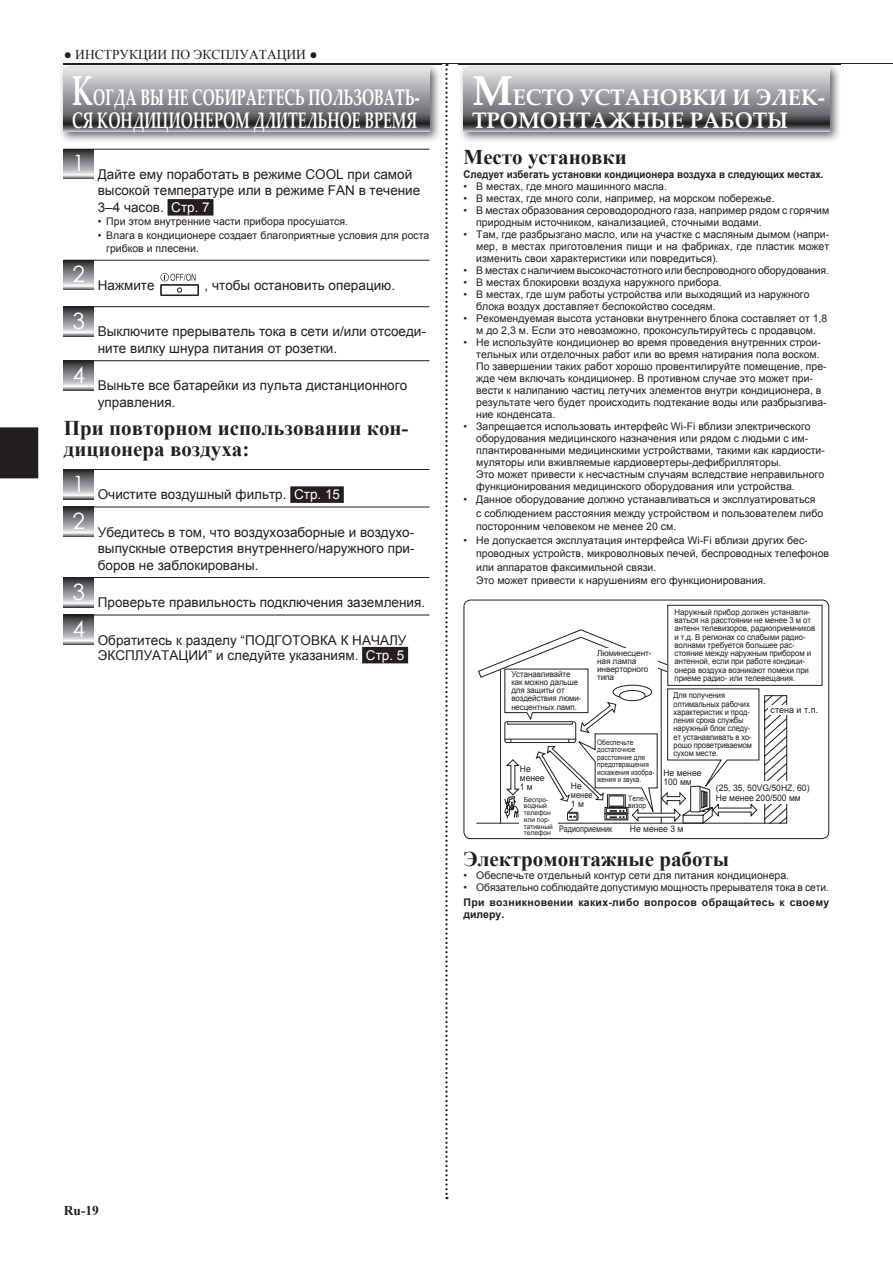
<style>
.page{position:relative;width:893px;height:1263px;background:#fff}
.page>*{position:absolute;margin:0;border:0;box-sizing:border-box;transform-origin:0 0}
.t1{font:700 22.5px/22.5px "Palatino Linotype";color:#fff;scale:.65 1}
.t2{font:700 22.5px/22.5px "Palatino Linotype";color:#fff}
.t3{font:700 21px/21px "Times New Roman";color:#231f20}
.t4{font:13.5px/16.5px "Arial";color:#231f20}
.t5{font:13.5px "Times New Roman";color:#231f20}
.t6{font:700 13.5px "Times New Roman";color:#231f20}
.t7{font:10.5px/12px "Arial";color:#231f20}
.t8{font:700 10.5px "Arial";color:#231f20;scale:.93 1}
.t9{font:700 10.5px/12px "Arial";letter-spacing:.03em;color:#231f20}
.t10{font:9px/9px "Arial";color:#231f20;scale:.95 1}
.t11{font:9px "Arial";color:#231f20;scale:.8 1}
.t12{font:9px "Arial";color:#231f20}
.t13{font:8.25px/8.2px "Arial";letter-spacing:-.01em;color:#231f20;scale:.95 1}
.t14{font:8.25px/8.2px "Arial";letter-spacing:-.01em;color:#231f20;scale:.91 1}
.t15{font:8.25px/8.2px "Arial";letter-spacing:-.01em;color:#231f20;scale:.96 1}
.t16{font:8.25px/8.2px "Arial";letter-spacing:-.01em;color:#231f20}
.t17{font:7.5px/7.5px "Arial";color:#231f20;scale:.87 1}
.t18{font:7.5px/7.5px "Arial";color:#231f20;scale:.9 1}
.t19{font:6.75px/6.8px "Arial";letter-spacing:-.01em;color:#231f20}
.s1{font-size:42px}
.s2{color:#fff}
</style>
<div class="page">
<hr style="left:64px;top:63px;width:829px;height:1px;background:#231f20">
<svg style="left:445px;top:64px;width:3px;height:1135px"></svg>
<div style="left:0;top:427px;width:38px;height:51px;background:#231f20"></div>
<img style="left:459px;top:64px;width:382px;height:77px">
<svg style="left:463px;top:68px;width:366px;height:64px;background:#919295"></svg>
<hr style="left:64px;top:149px;width:365px;height:1px;background:#231f20">
<div style="left:168px;top:199px;width:45px;height:17px;background:#231f20"></div>
<hr style="left:64px;top:260px;width:365px;height:1px;background:#231f20">
<hr style="left:64px;top:306px;width:365px;height:1px;background:#231f20">
<hr style="left:64px;top:360px;width:365px;height:1px;background:#231f20">
<hr style="left:64px;top:469px;width:365px;height:1px;background:#231f20">
<div style="left:290px;top:486px;width:54px;height:17px;background:#231f20"></div>
<hr style="left:64px;top:507px;width:365px;height:1px;background:#231f20">
<hr style="left:64px;top:577px;width:365px;height:1px;background:#231f20">
<hr style="left:64px;top:615px;width:365px;height:1px;background:#231f20">
<div style="left:362px;top:647px;width:46px;height:16px;background:#231f20"></div>
<svg style="left:64px;top:150px;width:30px;height:29px"></svg>
<svg style="left:64px;top:261px;width:30px;height:29px"></svg>
<svg style="left:160px;top:273px;width:39px;height:23px"></svg>
<svg style="left:64px;top:307px;width:30px;height:29px"></svg>
<svg style="left:64px;top:361px;width:30px;height:29px"></svg>
<svg style="left:64px;top:470px;width:30px;height:29px"></svg>
<svg style="left:64px;top:508px;width:30px;height:29px"></svg>
<svg style="left:64px;top:578px;width:30px;height:29px"></svg>
<svg style="left:64px;top:616px;width:30px;height:29px"></svg>
<img style="left:61px;top:63px;width:380px;height:78px">
<img style="left:64px;top:63px;width:377px;height:1px">
<svg style="left:64px;top:68px;width:365px;height:64px;background:#919295"></svg>
<div style="left:463px;top:600px;width:366px;height:239px;border:1px solid #231f20;border-radius:7px"></div>
<hr style="left:477px;top:823px;width:288px;height:1px;background:#231f20">
<svg style="left:766px;top:697px;width:19px;height:124px"></svg>
<div style="left:764px;top:695px;width:23px;height:128px;border:1px solid #231f20"></div>
<svg style="left:478px;top:629px;width:281px;height:195px"></svg>
<div style="left:768px;top:705px;width:54px;height:10px;background:#fff"></div>
<div style="left:593px;top:648px;width:64px;height:34px;background:#fff"></div>
<div style="left:668px;top:605px;width:154px;height:80px;background:#fff"></div>
<div style="left:667px;top:605px;width:155px;height:81px;border:1px solid #231f20"></div>
<div style="left:716px;top:781px;width:100px;height:23px;background:#fff"></div>
<div style="left:520px;top:796px;width:38px;height:41px;background:#fff"></div>
<p class="t5" style="left:64px;top:45px;width:255px">● ИНСТРУКЦИИ ПО ЭКСПЛУАТАЦИИ ●</p>
<h1 class="t1" style="left:72px;top:85px;width:536px"><span class="s1">К</span>ОГДА ВЫ НЕ СОБИРАЕТЕСЬ ПОЛЬЗОВАТЬ-<br>СЯ КОНДИЦИОНЕРОМ ДЛИТЕЛЬНОЕ ВРЕМЯ</h1>
<p class="t4" style="left:98px;top:166px;width:324px;text-indent:-25px"><sup>1</sup> Дайте ему поработать в режиме COOL при самой высокой температуре или в режиме FAN в течение<br>3–4 часов. <span class="s2">Стр. 7</span></p>
<p class="t7" style="left:98px;top:216px;width:252px">• При этом внутренние части прибора просушатся.</p>
<p class="t7" style="left:106px;top:228px;width:325px;line-height:13.5px;text-indent:-9px">• Влага в кондиционере создает благоприятные условия для роста грибков и плесени.</p>
<p class="t4" style="left:72px;top:277px;width:84px"><sup>2</sup> Нажмите</p>
<p class="t4" style="left:205px;top:277px;width:192px">, чтобы остановить операцию.</p>
<p class="t4" style="left:98px;top:323px;width:330px;text-indent:-25px"><sup>3</sup> Выключите прерыватель тока в сети и/или отсоеди&shy;ните вилку шнура питания от розетки.</p>
<p class="t4" style="left:98px;top:377px;width:311px;text-indent:-25px"><sup>4</sup> Выньте все батарейки из пульта дистанционного управления.</p>
<h2 class="t3" style="left:64px;top:417px;width:346px">При повторном использовании кон&shy;диционера воздуха:</h2>
<p class="t4" style="left:72px;top:486px;width:269px"><sup>1</sup> Очистите воздушный фильтр. <span class="s2">Стр. 15</span></p>
<p class="t4" style="left:98px;top:524px;width:318px;text-align:justify;text-indent:-25px"><sup>2</sup> Убедитесь в том, что воздухозаборные и воздухо&shy;выпускные отверстия внутреннего/наружного при&shy;боров не заблокированы.</p>
<p class="t4" style="left:72px;top:594px;width:354px"><sup>3</sup> Проверьте правильность подключения заземления.</p>
<p class="t4" style="left:72px;top:632px;width:336px;line-height:15px;text-align:right"><sup>4</sup> Обратитесь к разделу “ПОДГОТОВКА К НАЧАЛУ<br>ЭКСПЛУАТАЦИИ” и следуйте указаниям. <span class="s2">Стр. 5</span></p>
<h1 class="t2" style="left:472px;top:85px;width:355px"><span class="s1">М</span>ЕСТО УСТАНОВКИ И ЭЛЕК-<br>ТРОМОНТАЖНЫЕ РАБОТЫ</h1>
<h2 class="t3" style="left:463px;top:146px;width:165px">Место установки</h2>
<p class="t8" style="left:463px;top:167px;width:389px">Следует избегать установки кондиционера воздуха в следующих местах.</p>
<p class="t7" style="left:463px;top:180px;width:205px">• В местах, где много машинного масла.</p>
<p class="t7" style="left:463px;top:192px;width:313px">• В местах, где много соли, например, на морском побережье.</p>
<p class="t7" style="left:476px;top:204px;width:354px;text-indent:-13px">• В местах образования сероводородного газа, например рядом с горячим природным источником, канализацией, сточными водами.</p>
<p class="t7" style="left:476px;top:228px;width:354px;text-align:justify;text-indent:-13px">• Там, где разбрызгано масло, или на участке с масляным дымом (напри&shy;мер, в местах приготовления пищи и на фабриках, где пластик может изменить свои характеристики или повредиться).</p>
<p class="t7" style="left:463px;top:264px;width:367px">• В местах с наличием высокочастотного или беспроводного оборудования.</p>
<p class="t7" style="left:463px;top:276px;width:260px">• В местах блокировки воздуха наружного прибора.</p>
<p class="t7" style="left:476px;top:288px;width:335px;text-indent:-13px">• В местах, где шум работы устройства или выходящий из наружного блока воздух доставляет беспокойство соседям.</p>
<p class="t7" style="left:463px;top:312px;width:365px;text-align:center">• Рекомендуемая высота установки внутреннего блока составляет от 1,8 м до 2,3 м. Если это невозможно, проконсультируйтесь с продавцом.</p>
<p class="t7" style="left:476px;top:336px;width:352px;text-indent:-13px">• Не используйте кондиционер во время проведения внутренних строи&shy;тельных или отделочных работ или во время натирания пола воском.<br>По завершении таких работ хорошо провентилируйте помещение, пре&shy;жде чем включать кондиционер. В противном случае это может при&shy;вести к налипанию частиц летучих элементов внутри кондиционера, в результате чего будет происходить подтекание воды или разбрызгива&shy;ние конденсата.</p>
<p class="t7" style="left:476px;top:420px;width:350px;text-indent:-13px">• Запрещается использовать интерфейс Wi-Fi вблизи электрического оборудования медицинского назначения или рядом с людьми с им&shy;плантированными медицинскими устройствами, такими как кардиости&shy;муляторы или вживляемые кардиовертеры-дефибрилляторы.<br>Это может привести к несчастным случаям вследствие неправильного функционирования медицинского оборудования или устройства.</p>
<p class="t7" style="left:476px;top:493px;width:349px;line-height:13.5px;text-indent:-13px">• Данное оборудование должно устанавливаться и эксплуатироваться<br>с соблюдением расстояния между устройством и пользователем либо посторонним человеком не менее 20 см.</p>
<p class="t7" style="left:476px;top:533px;width:354px;line-height:13.5px;text-indent:-13px">• Не допускается эксплуатация интерфейса Wi-Fi вблизи других бес&shy;проводных устройств, микроволновых печей, беспроводных телефонов или аппаратов факсимильной связи.<br>Это может привести к нарушениям его функционирования.</p>
<p class="t13" style="left:674px;top:608px;width:150px">Наружный прибор должен устанавли&shy;ваться на расстоянии не менее 3 м от антенн телевизоров, радиоприемников и т.д. В регионах со слабыми радио&shy;волнами требуется большее рас&shy;стояние между наружным прибором и антенной, если при работе кондици&shy;онера воздуха возникают помехи при приеме радио- или телевещания.</p>
<p class="t16" style="left:597px;top:649px;width:56px">Люминесцент&shy;ная лампа инверторного типа</p>
<p class="t15" style="left:511px;top:670px;width:75px">Устанавливайте как можно дальше для защиты от воздействия люми&shy;несцентных ламп.</p>
<p class="t14" style="left:674px;top:691px;width:88px">Для получения оптимальных рабочих характеристик и прод&shy;ления срока службы наружный блок следу&shy;ет устанавливать в хо&shy;рошо проветриваемом сухом месте.</p>
<p class="t12" style="left:770px;top:703px;width:49px">стена и т.п.</p>
<p class="t17" style="left:597px;top:738px;width:67px">Обеспечьте достаточное расстояние для предотвращения искажения изобра&shy;жения и звука.</p>
<p class="t10" style="left:520px;top:765px;width:28px">Не менее<br>1 м</p>
<p class="t10" style="left:663px;top:769px;width:42px">Не менее<br>100 мм</p>
<p class="t10" style="left:571px;top:781px;width:24px">Не менее<br>1 м</p>
<p class="t11" style="left:559px;top:823px;width:68px">Радиоприемник</p>
<p class="t10" style="left:716px;top:782px;width:100px;line-height:10.5px">(25, 35, 50VG/50HZ, 60)<br>Не менее 200/500 мм</p>
<p class="t18" style="left:628px;top:794px;width:21px">Теле&shy;визор</p>
<p class="t10" style="left:630px;top:825px;width:58px">Не менее 3 м</p>
<p class="t19" style="left:524px;top:796px;width:30px">Беспро&shy;водный телефон или пор&shy;тативный телефон</p>
<h2 class="t3" style="left:463px;top:848px;width:267px">Электромонтажные работы</h2>
<p class="t7" style="left:463px;top:870px;width:327px">• Обеспечьте отдельный контур сети для питания кондиционера.</p>
<p class="t7" style="left:463px;top:882px;width:367px">• Обязательно соблюдайте допустимую мощность прерывателя тока в сети.</p>
<p class="t9" style="left:463px;top:897px;width:367px">При возникновении каких-либо вопросов обращайтесь к своему дилеру.</p>
<p class="t6" style="left:64px;top:1201px;width:37px">Ru-19</p>
</div>
